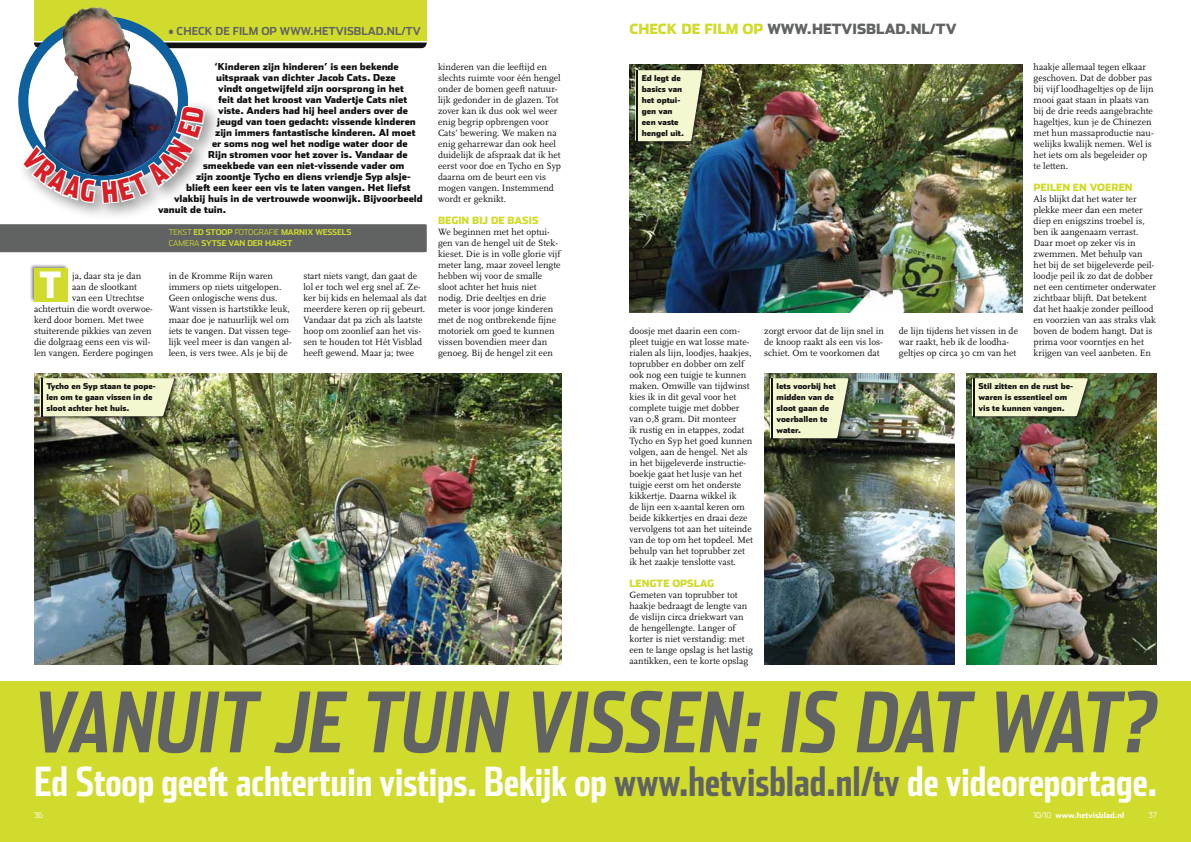
<style>
.page{position:relative;width:1191px;height:842px;background:#fff}
.page>*{position:absolute;margin:0;border:0;box-sizing:border-box;transform-origin:0 0}
.t1{font:italic 700 83px "Stainless Comp";color:#606362}
.t2{font:700 40px "Stainless Comp";color:#fff}
.t3{font:900 36px "Stainless Cond";color:#fff}
.t4{font:900 14px "Stainless";letter-spacing:.115em;color:#606362}
.t5{font:700 11px "Stainless";color:#606362}
.t6{font:900 10px "Stainless";color:#d1db2d}
.t7{font:9.5px/11px "Scala";color:#121212}
.t8{font:900 9.5px "Stainless";color:#121212}
.t9{font:900 8px/11px "Stainless";color:#121212}
.t10{font:700 8px/11px "Stainless";letter-spacing:-.01em;color:#d1db2d}
.t11{font:700 8px "Stainless";color:#fff}
.t12{font:300 8px "Stainless";color:#fff}
.s1{font-weight:300}
.s2{color:#d1db2d}
.s3{color:#606362}
</style>
<div class="page">
<div style="left:34px;top:0;width:393px;height:41px;background:#d1db2d"></div>
<svg style="left:34px;top:43px;width:393px;height:5px"></svg>
<svg style="left:24px;top:20px;width:161px;height:160px"></svg>
<div style="left:18px;top:16px;width:170px;height:170px;border:10px solid #0f609f;border-radius:50%"></div>
<img style="left:46px;top:7px;width:129px;height:92px">
<div style="left:15px;top:99px;width:205px;height:122px;background:#121212;opacity:.5"></div>
<div style="left:0;top:681px;width:1191px;height:161px;background:#d1db2d"></div>
<div style="left:29px;top:264px;width:40px;height:39px;background:#121212;opacity:.5"></div>
<div style="left:34px;top:268px;width:33px;height:33px;background:#d1db2d"></div>
<img style="left:34px;top:373px;width:527px;height:291px">
<img style="left:629px;top:65px;width:393px;height:247px">
<img style="left:764px;top:373px;width:191px;height:291px">
<img style="left:966px;top:373px;width:191px;height:291px">
<div style="left:38px;top:376px;width:140px;height:45px;background:#121212;opacity:.75"></div>
<div style="left:40px;top:378px;width:134px;height:38px;background:#f5f7d1"></div>
<hr style="left:41px;top:378px;width:2px;height:38px;background:#121212">
<div style="left:633px;top:68px;width:73px;height:78px;background:#121212;opacity:.75"></div>
<svg style="left:635px;top:70px;width:67px;height:71px;background:#e6e8c3"></svg>
<hr style="left:636px;top:70px;width:2px;height:71px;background:#121212">
<div style="left:768px;top:376px;width:84px;height:67px;background:#121212;opacity:.75"></div>
<svg style="left:770px;top:378px;width:78px;height:60px;background:#e6e9c5"></svg>
<hr style="left:771px;top:378px;width:1px;height:60px;background:#121212">
<div style="left:970px;top:376px;width:122px;height:45px;background:#121212;opacity:.75"></div>
<svg style="left:972px;top:378px;width:116px;height:38px;background:#e9ecc6"></svg>
<hr style="left:973px;top:378px;width:1px;height:38px;background:#121212">
<svg style="left:0;top:103px;width:427px;height:149px"></svg>
<p class="t5" style="left:168px;top:25px;width:254px">• CHECK DE FILM OP WWW.HETVISBLAD.NL/TV</p>
<p class="t8" style="left:214px;top:61px;width:186px">‘Kinderen zijn hinderen’ is een bekende</p>
<p class="t8" style="left:216px;top:72px;width:181px">uitspraak van dichter Jacob Cats. Deze</p>
<p class="t8" style="left:218px;top:83px;width:187px">vindt ongetwijfeld zijn oorsprong in het</p>
<p class="t8" style="left:218px;top:94px;width:191px">feit dat het kroost van Vadertje Cats niet</p>
<p class="t8" style="left:218px;top:105px;width:191px">viste. Anders had hij heel anders over de</p>
<p class="t8" style="left:217px;top:116px;width:200px">jeugd van toen gedacht: vissende kinderen</p>
<p class="t8" style="left:215px;top:127px;width:202px">zijn immers fantastische kinderen. Al moet</p>
<p class="t8" style="left:212px;top:138px;width:197px">er soms nog wel het nodige water door de</p>
<p class="t8" style="left:208px;top:149px;width:201px">Rijn stromen voor het zover is. Vandaar de</p>
<p class="t8" style="left:203px;top:160px;width:203px">smeekbede van een niet-vissende vader om</p>
<p class="t8" style="left:196px;top:171px;width:216px">zijn zoontje Tycho en diens vriendje Syp alsje-</p>
<p class="t8" style="left:186px;top:182px;width:226px">blieft een keer een vis te laten vangen. Het liefst</p>
<p class="t8" style="left:174px;top:193px;width:250px">vlakbij huis in de vertrouwde woonwijk. Bijvoorbeeld</p>
<p class="t8" style="left:158px;top:204px;width:70px">vanuit de tuin.</p>
<h3 class="t3" style="left:40px;top:263px;width:23px">T</h3>
<p class="t7" style="left:72px;top:271px;width:71px">ja, daar sta je dan</p>
<p class="t7" style="left:72px;top:282px;width:66px">aan de slootkant</p>
<p class="t7" style="left:72px;top:293px;width:74px">van een Utrechtse</p>
<p class="t7" style="left:34px;top:304px;width:120px">achtertuin die wordt overwoe-</p>
<p class="t7" style="left:34px;top:315px;width:111px">kerd door bomen. Met twee</p>
<p class="t7" style="left:34px;top:326px;width:119px">stuiterende pikkies van zeven</p>
<p class="t7" style="left:34px;top:337px;width:118px">die dolgraag eens een vis wil-</p>
<p class="t7" style="left:34px;top:348px;width:121px">len vangen. Eerdere pogingen</p>
<p class="t9" style="left:46px;top:381px;width:111px">Tycho en Syp staan te pope&shy;len om te gaan vissen in de sloot achter het huis.</p>
<p class="t10" style="left:169px;top:227px;width:184px"><span class="s1">TEKST</span> ED STOOP <span class="s1">FOTOGRAFIE</span> MARNIX WESSELS<br><span class="s1">CAMERA</span> SYTSE VAN DER HARST</p>
<p class="t7" style="left:169px;top:271px;width:124px">in de Kromme Rijn waren immers op niets uitgelopen.<br>Geen onlogische wens dus.<br>Want vissen is hartstikke leuk, maar doe je natuurlijk wel om iets te vangen. Dat vissen tege&shy;lijk veel meer is dan vangen al&shy;leen, is vers twee. Als je bij de</p>
<p class="t7" style="left:303px;top:271px;width:125px">start niets vangt, dan gaat de lol er toch wel erg snel af. Ze&shy;ker bij kids en helemaal als dat meerdere keren op rij gebeurt.<br>Vandaar dat pa zich als laatste hoop om zoonlief aan het vis&shy;sen te houden tot Hét Visblad heeft gewend. Maar ja; twee</p>
<p class="t7" style="left:438px;top:62px;width:124px">kinderen van die leeftijd en slechts ruimte voor één hengel onder de bomen geeft natuur&shy;lijk gedonder in de glazen. Tot zover kan ik dus ook wel weer enig begrip opbrengen voor<br>Cats’ bewering. We maken na enig geharrewar dan ook heel duidelijk de afspraak dat ik het eerst voor doe en Tycho en Syp daarna om de beurt een vis mogen vangen. Instemmend wordt er geknikt.</p>
<p class="t6" style="left:438px;top:214px;width:78px">BEGIN bij de bas</p>
<p class="t6" style="left:529px;top:214px;width:10px">is</p>
<p class="t7" style="left:438px;top:227px;width:124px">We beginnen met het optui&shy;gen van de hengel uit de Stek&shy;kieset. Die is in volle glorie vijf meter lang, maar zoveel lengte hebben wij voor de smalle sloot achter het huis niet nodig. Drie deeltjes en drie meter is voor jonge kinderen met de nog ontbrekende fijne motoriek om goed te kunnen vissen bovendien meer dan genoeg. Bij de hengel zit een</p>
<h3 class="t4" style="left:629px;top:20px;width:318px"><span class="s2">ch eck de film op</span> www.h etvisblad.nl/tv</h3>
<p class="t9" style="left:642px;top:73px;width:44px">Ed legt de basics van het optui&shy;gen van een vaste hengel uit.</p>
<p class="t7" style="left:629px;top:326px;width:125px">doosje met daarin een com&shy;pleet tuigje en wat losse mate&shy;rialen als lijn, loodjes, haakjes, toprubber en dobber om zelf ook nog een tuigje te kunnen maken. Omwille van tijdwinst kies ik in dit geval voor het complete tuigje met dobber van 0,8 gram. Dit monteer<br>ik rustig en in etappes, zodat<br>Tycho en Syp het goed kunnen volgen, aan de hengel. Net als in het bijgeleverde instructie&shy;boekje gaat het lusje van het tuigje eerst om het onderste kikkertje. Daarna wikkel ik<br>de lijn een x-aantal keren om beide kikkertjes en draai deze vervolgens tot aan het uiteinde van de top om het topdeel. Met behulp van het toprubber zet ik het zaakje tenslotte vast.</p>
<p class="t6" style="left:629px;top:577px;width:79px">Lengte opslag</p>
<p class="t7" style="left:629px;top:590px;width:125px">Gemeten van toprubber tot haakje bedraagt de lengte van de vislijn circa driekwart van de hengellengte. Langer of korter is niet verstandig: met een te lange opslag is het lastig aantikken, een te korte opslag</p>
<p class="t7" style="left:764px;top:326px;width:121px;text-align:justify">zorgt ervoor dat de lijn snel in de knoop raakt als een vis los&shy;schiet. Om te voorkomen dat</p>
<p class="t7" style="left:899px;top:326px;width:121px">de lijn tijdens het vissen in de war raakt, heb ik de loodha&shy;geltjes op circa 30 cm van het</p>
<p class="t7" style="left:1033px;top:62px;width:121px">haakje allemaal tegen elkaar geschoven. Dat de dobber pas bij vijf loodhageltjes op de lijn mooi gaat staan in plaats van bij de drie reeds aangebrachte hageltjes, kun je de Chinezen met hun massaproductie nau&shy;welijks kwalijk nemen. Wel is het iets om als begeleider op te letten.</p>
<p class="t6" style="left:1033px;top:181px;width:7px">PEILEN</p>
<p class="t6" style="left:1073px;top:181px;width:54px">EN VOEREN</p>
<p class="t7" style="left:1033px;top:194px;width:124px">Als blijkt dat het water ter plekke meer dan een meter diep en enigszins troebel is, ben ik aangenaam verrast.<br>Daar moet op zeker vis in zwemmen. Met behulp van het bij de set bijgeleverde peil&shy;loodje peil ik zo dat de dobber net een centimeter onderwater zichtbaar blijft. Dat betekent dat het haakje zonder peillood en voorzien van aas straks vlak boven de bodem hangt. Dat is prima voor voorntjes en het krijgen van veel aanbeten. En</p>
<p class="t9" style="left:776px;top:381px;width:61px">Iets voorbij het midden van de sloot gaan de voerballen te water.</p>
<p class="t9" style="left:978px;top:381px;width:96px">Stil zitten en de rust be&shy;waren is essentieel om vis te kunnen vangen.</p>
<h1 class="t1" style="left:34px;top:672px;width:1124px">VANUIT JE TUIN VISSEN: IS DAT WAT?</h1>
<h2 class="t2" style="left:34px;top:758px;width:1124px">Ed Stoop geeft achtertuin vistips. Bekijk op <span class="s3">www.hetvisblad.nl/tv</span> de videoreportage.</h2>
<p class="t12" style="left:34px;top:811px;width:10px">36</p>
<p class="t11" style="left:1033px;top:810px;width:92px"><span class="s1">10/10</span> www.hetvisblad.nl</p>
<p class="t12" style="left:1148px;top:811px;width:10px">37</p>
</div>
